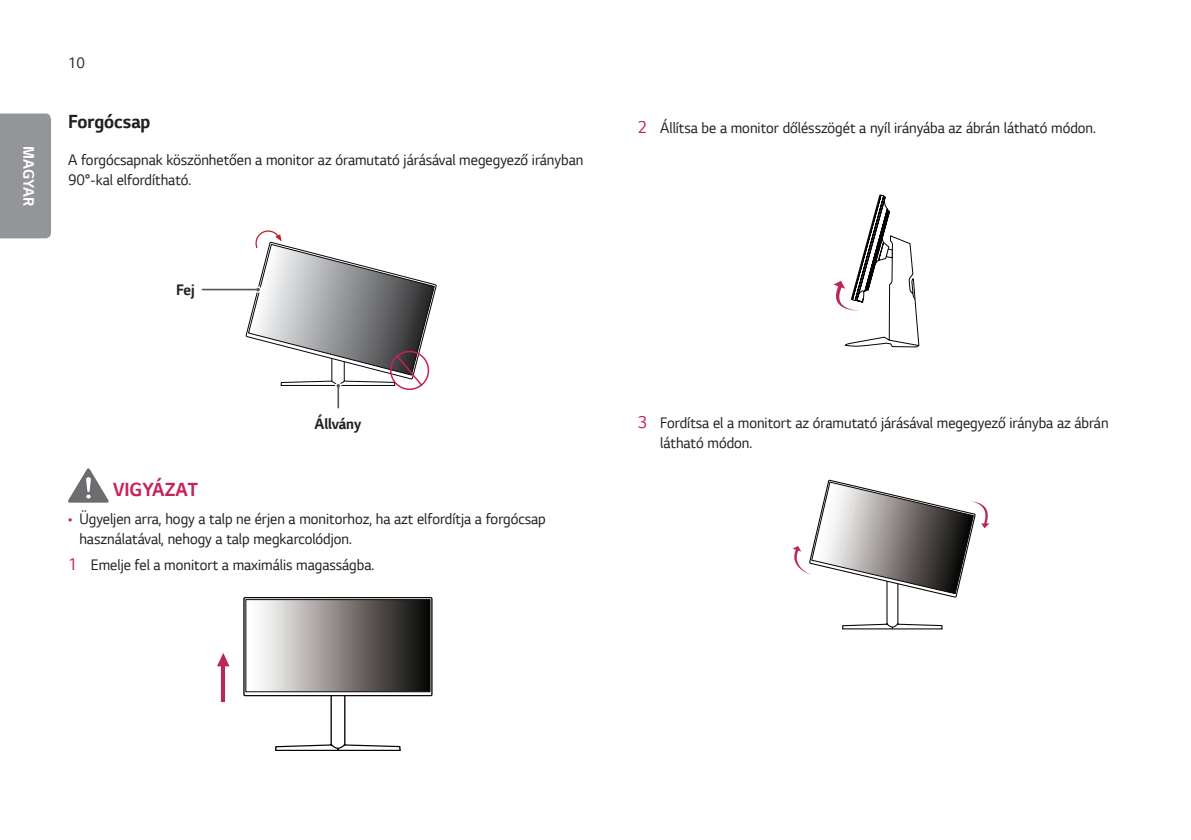
<style>
.page{position:relative;width:1191px;height:840px;background:#fff}
.page>*{position:absolute;margin:0;border:0;box-sizing:border-box;transform-origin:0 0}
.Title3{font:700 20px "LG Smart";color:#231f20;scale:.95 1}
.Warning{font:700 20px "LG Smart";color:#c8205d;scale:.95 1}
.Empty{font:16px/20px "LG Smart";color:#231f20;scale:.95 1}
.t1{font:700 16px "LG Smart";color:#231f20;scale:.95 1}
.t2{font:700 16px "LG Smart";color:#fff;scale:.95 1}
.s1{color:#c8205d}
.s2{font-size:18px;color:#c8205d}
</style>
<div class="page">
<div style="left:0;top:113px;width:51px;height:125px;background:#939598"></div>
<svg style="left:216px;top:290px;width:29px;height:1px"></svg>
<hr style="left:202px;top:288px;width:55px;height:2px;background:#57585a">
<hr style="left:336px;top:386px;width:4px;height:21px;background:#f5f5f5">
<hr style="left:337px;top:386px;width:2px;height:21px;background:#57585a">
<svg style="left:245px;top:230px;width:191px;height:160px"></svg>
<svg style="left:68px;top:468px;width:41px;height:34px"></svg>
<svg style="left:217px;top:653px;width:12px;height:48px"></svg>
<div style="left:243px;top:596px;width:189px;height:100px;border:1px solid #070304"></div>
<svg style="left:246px;top:599px;width:184px;height:152px"></svg>
<svg style="left:833px;top:194px;width:86px;height:153px"></svg>
<svg style="left:792px;top:479px;width:197px;height:150px"></svg>
<p class="t2" style="left:39px;top:146px;width:65px;rotate:90deg">MAGYAR</p>
<p class="Empty" style="left:68px;top:52px;width:20px">10</p>
<p class="Title3" style="left:68px;top:108px;width:88px">Forgócsap</p>
<p class="Empty" style="left:68px;top:150px;width:544px">A forgócsapnak köszönhetően a monitor az óramutató járásával megegyező irányban<br>90°-kal elfordítható.</p>
<p class="t1" style="left:176px;top:278px;width:21px">Fej</p>
<p class="t1" style="left:314px;top:413px;width:51px">Állvány</p>
<p class="Warning" style="left:113px;top:475px;width:91px">VIGYÁZAT</p>
<p class="Empty" style="left:79px;top:508px;width:492px;text-indent:-11px"><span class="s1">•</span> Ügyeljen arra, hogy a talp ne érjen a monitorhoz, ha azt elfordítja a forgócsap használatával, nehogy a talp megkarcolódjon.</p>
<p class="Empty" style="left:68px;top:553px;width:324px"><span class="s2">1</span> Emelje fel a monitort a maximális magasságba.</p>
<p class="Empty" style="left:637px;top:117px;width:484px"><span class="s2">2</span> Állítsa be a monitor dőlésszögét a nyíl irányába az ábrán látható módon.</p>
<p class="Empty" style="left:660px;top:412px;width:473px;text-indent:-23px"><span class="s2">3</span> Fordítsa el a monitort az óramutató járásával megegyező irányba az ábrán látható módon.</p>
</div>
